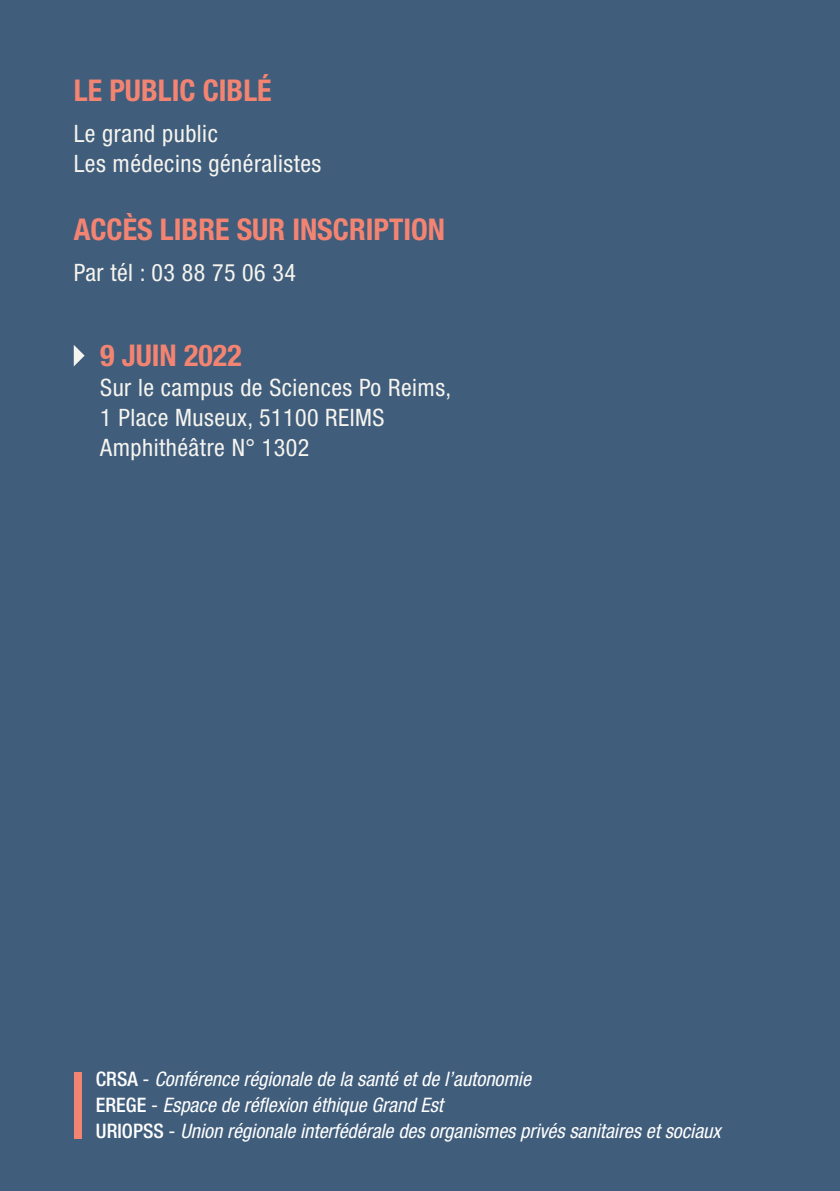
<style>
.page{position:relative;width:840px;height:1191px;background:#fff}
.page>*{position:absolute;margin:0;border:0;box-sizing:border-box;transform-origin:0 0}
.t1{font:700 condensed 30px "Helvetica Neue LT Std";color:#f48472}
.t2{font:condensed 24px/30px "Helvetica Neue LT Std";letter-spacing:.02em;color:#f5f4ef}
.t3{font:italic condensed 20px/26px "Helvetica Neue LT Std";color:#fff}
.s1{font-weight:500;font-style:normal}
.s2{font-style:normal}
</style>
<div class="page">
<div style="left:0;top:0;width:839px;height:1191px;background:#405d7b"></div>
<svg style="left:74px;top:345px;width:11px;height:21px"></svg>
<div style="left:74px;top:1071px;width:7px;height:67px;background:#f48472"></div>
<h1 class="t1" style="left:74px;top:72px;width:199px">LE PUBLIC CIBLÉ</h1>
<p class="t2" style="left:74px;top:118px;width:249px">Le grand public<br>Les médecins généralistes</p>
<h1 class="t1" style="left:74px;top:211px;width:372px">ACCÈS LIBRE SUR INSCRIPTION</h1>
<p class="t2" style="left:74px;top:258px;width:224px">Par tél : 03 88 75 06 34</p>
<h1 class="t1" style="left:100px;top:337px;width:143px">9 JUIN 2022</h1>
<p class="t2" style="left:100px;top:372px;width:352px">Sur le campus de Sciences Po Reims,<br>1 Place Museux, 51100 REIMS<br>Amphithéâtre N° 1302</p>
<p class="t3" style="left:96px;top:1066px;width:626px"><span class="s1">CRSA</span> <span class="s2">-</span> Conférence régionale de la santé et de l’autonomie<br><span class="s1">EREGE</span> <span class="s2">-</span> Espace de réflexion éthique Grand Est<br><span class="s1">URIOPSS</span> <span class="s2">-</span> Union régionale interfédérale des organismes privés sanitaires et sociaux</p>
</div>
